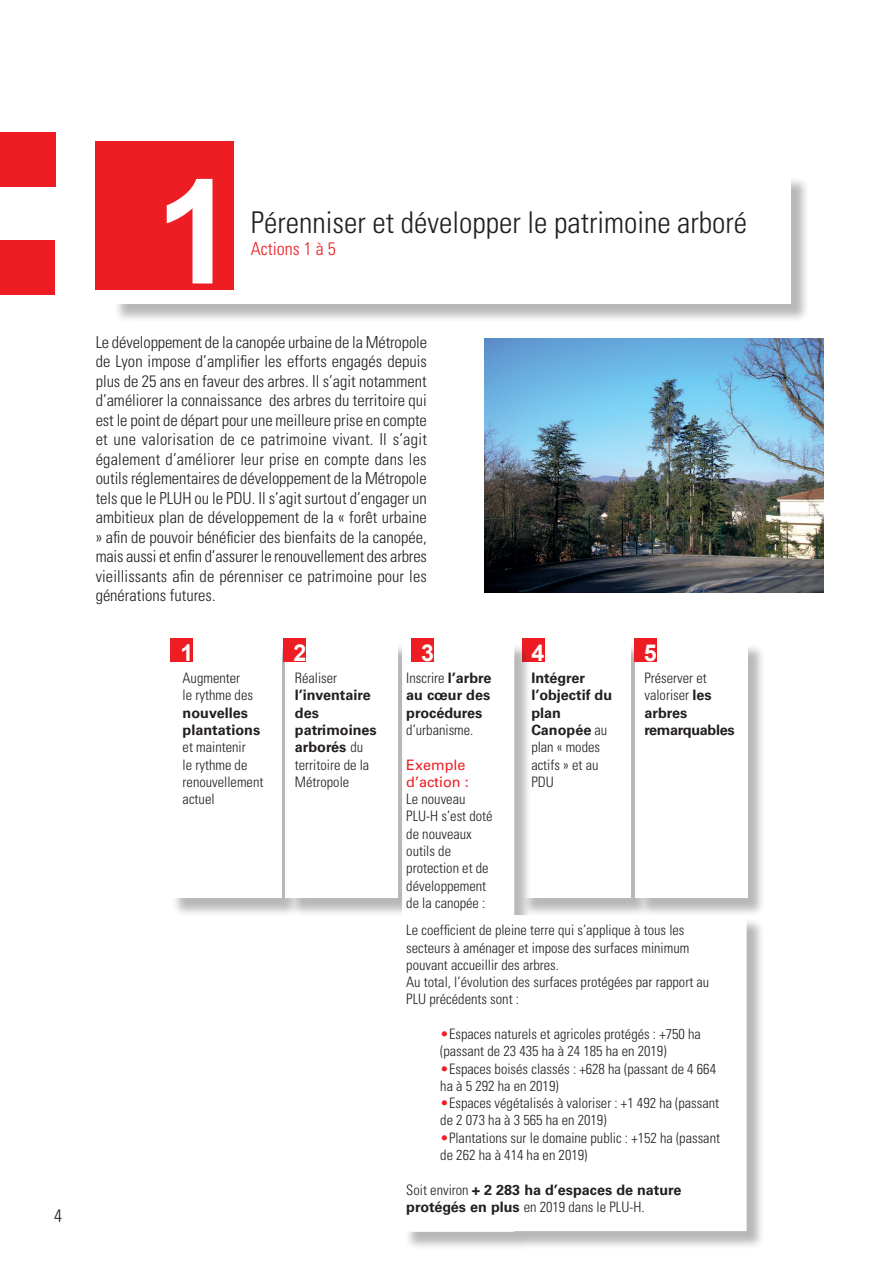
<style>
.page{position:relative;width:893px;height:1263px;background:#fff}
.page>*{position:absolute;margin:0;border:0;box-sizing:border-box;transform-origin:0 0}
.t1{font:700 145.5px "Arial";color:#fff}
.t2{font:300 condensed 30px "Univers LT Std";color:#231f20}
.t3{font:700 23.25px "Arial";color:#fff}
.t4{font:300 condensed 18px "Univers LT Std";color:#ee1d23}
.t5{font:300 condensed 18px "Univers LT Std";color:#231f20}
.t6{font:300 condensed 16.5px/19.5px "Univers LT Std";letter-spacing:.005em;color:#231f20;text-align:justify}
.t7{font:300 condensed 14.4px/17.2px "Univers LT Std";color:#231f20}
.t8{font:700 14.4px/17.2px "Univers LT Std";color:#231f20}
.t9{font:700 14.4px/17.2px "Univers LT Std";letter-spacing:-.025em;color:#231f20}
.t10{font:14.4px/17.2px "Univers LT Std";color:#ee1d23}
.s1{font-weight:300;font-stretch:condensed}
.s2{color:#ee1d23}
</style>
<div class="page">
<div style="left:0;top:133px;width:55px;height:54px;background:#ee1d23"></div>
<div style="left:0;top:241px;width:54px;height:54px;background:#ee1d23"></div>
<div style="left:113px;top:177px;width:696px;height:146px;background:#231f20;opacity:.32"></div>
<div style="left:111px;top:174px;width:680px;height:130px;background:#fff"></div>
<div style="left:96px;top:141px;width:138px;height:149px;background:#ee1d23"></div>
<div style="left:171px;top:643px;width:129px;height:274px;background:#231f20;opacity:.32"></div>
<div style="left:169px;top:641px;width:112px;height:257px;background:#fff"></div>
<div style="left:288px;top:643px;width:128px;height:274px;background:#231f20;opacity:.32"></div>
<div style="left:286px;top:641px;width:112px;height:257px;background:#fff"></div>
<div style="left:171px;top:638px;width:22px;height:24px;background:#ee1d23"></div>
<div style="left:284px;top:638px;width:22px;height:24px;background:#ee1d23"></div>
<div style="left:522px;top:638px;width:22px;height:24px;background:#ee1d23"></div>
<div style="left:634px;top:638px;width:22px;height:24px;background:#ee1d23"></div>
<div style="left:404px;top:643px;width:362px;height:607px;background:#231f20;opacity:.32"></div>
<svg style="left:402px;top:641px;width:345px;height:591px"></svg>
<div style="left:411px;top:638px;width:23px;height:24px;background:#ee1d23"></div>
<img style="left:485px;top:338px;width:338px;height:254px">
<p class="t5" style="left:54px;top:1205px;width:9px">4</p>
<h1 class="t1" style="left:155px;top:135px;width:82px">1</h1>
<h2 class="t2" style="left:251px;top:205px;width:498px">Pérenniser et développer le patrimoine arboré</h2>
<p class="t4" style="left:251px;top:238px;width:86px">Actions 1 à 5</p>
<p class="t6" style="left:96px;top:332px;width:333px">Le développement de la canopée urbaine de la Métropole de Lyon impose d’amplifier les efforts engagés depuis plus de 25 ans en faveur des arbres. Il s’agit notamment d’améliorer la connaissance des arbres du territoire qui est le point de départ pour une meilleure prise en compte et une valorisation de ce patrimoine vivant. Il s’agit également d’améliorer leur prise en compte dans les outils réglementaires de développement de la Métropole tels que le PLUH ou le PDU. Il s’agit surtout d’engager un ambitieux plan de développement de la « forêt urbaine » afin de pouvoir bénéficier des bienfaits de la canopée, mais aussi et enfin d’assurer le renouvellement des arbres vieillissants afin de pérenniser ce patrimoine pour les générations futures.</p>
<h3 class="t3" style="left:180px;top:637px;width:14px">1</h3>
<h3 class="t3" style="left:293px;top:637px;width:14px">2</h3>
<h3 class="t3" style="left:531px;top:637px;width:14px">4</h3>
<h3 class="t3" style="left:644px;top:637px;width:14px">5</h3>
<p class="t7" style="left:183px;top:669px;width:72px">Augmenter le rythme des</p>
<p class="t8" style="left:183px;top:704px;width:79px">nouvelles plantations</p>
<p class="t7" style="left:183px;top:738px;width:82px">et maintenir<br>le rythme de renouvellement actuel</p>
<h3 class="t3" style="left:421px;top:637px;width:14px">3</h3>
<p class="t8" style="left:531px;top:669px;width:82px">Intégrer l’objectif du plan<br>Canopée <span class="s1">au plan « modes actifs » et au<br>PDU</span></p>
<p class="t9" style="left:644px;top:669px;width:92px"><span class="s1">Préserver et valoriser</span> les arbres remarquables</p>
<p class="t8" style="left:406px;top:669px;width:87px;text-align:justify"><span class="s1">Inscrire</span> l’arbre au cœur des procédures</p>
<p class="t7" style="left:406px;top:721px;width:69px">d’urbanisme.</p>
<p class="t10" style="left:406px;top:756px;width:64px">Exemple d’action :</p>
<p class="t7" style="left:406px;top:790px;width:88px">Le nouveau<br>PLU-H s’est doté de nouveaux outils de protection et de développement de la canopée :</p>
<p class="t7" style="left:295px;top:669px;width:44px">Réaliser</p>
<p class="t8" style="left:295px;top:687px;width:83px">l’inventaire des patrimoines arborés <span class="s1">du territoire de la<br>Métropole</span></p>
<p class="t7" style="left:406px;top:921px;width:305px">Le coefficient de pleine terre qui s’applique à tous les secteurs à aménager et impose des surfaces minimum pouvant accueillir des arbres.<br>Au total, l’évolution des surfaces protégées par rapport au PLU précédents sont :</p>
<p class="t7" style="left:440px;top:1025px;width:262px"><span class="s2">•</span>Espaces naturels et agricoles protégés : +750 ha (passant de 23 435 ha à 24 185 ha en 2019)</p>
<p class="t7" style="left:440px;top:1060px;width:277px"><span class="s2">•</span>Espaces boisés classés : +628 ha (passant de 4 664 ha à 5 292 ha en 2019)</p>
<p class="t7" style="left:440px;top:1094px;width:280px"><span class="s2">•</span>Espaces végétalisés à valoriser : +1 492 ha (passant de 2 073 ha à 3 565 ha en 2019)</p>
<p class="t7" style="left:440px;top:1129px;width:281px"><span class="s2">•</span>Plantations sur le domaine public : +152 ha (passant de 262 ha à 414 ha en 2019)</p>
<p class="t8" style="left:406px;top:1181px;width:277px"><span class="s1">Soit environ</span> + 2 283 ha d’espaces de nature protégés en plus <span class="s1">en 2019 dans le PLU-H.</span></p>
</div>
